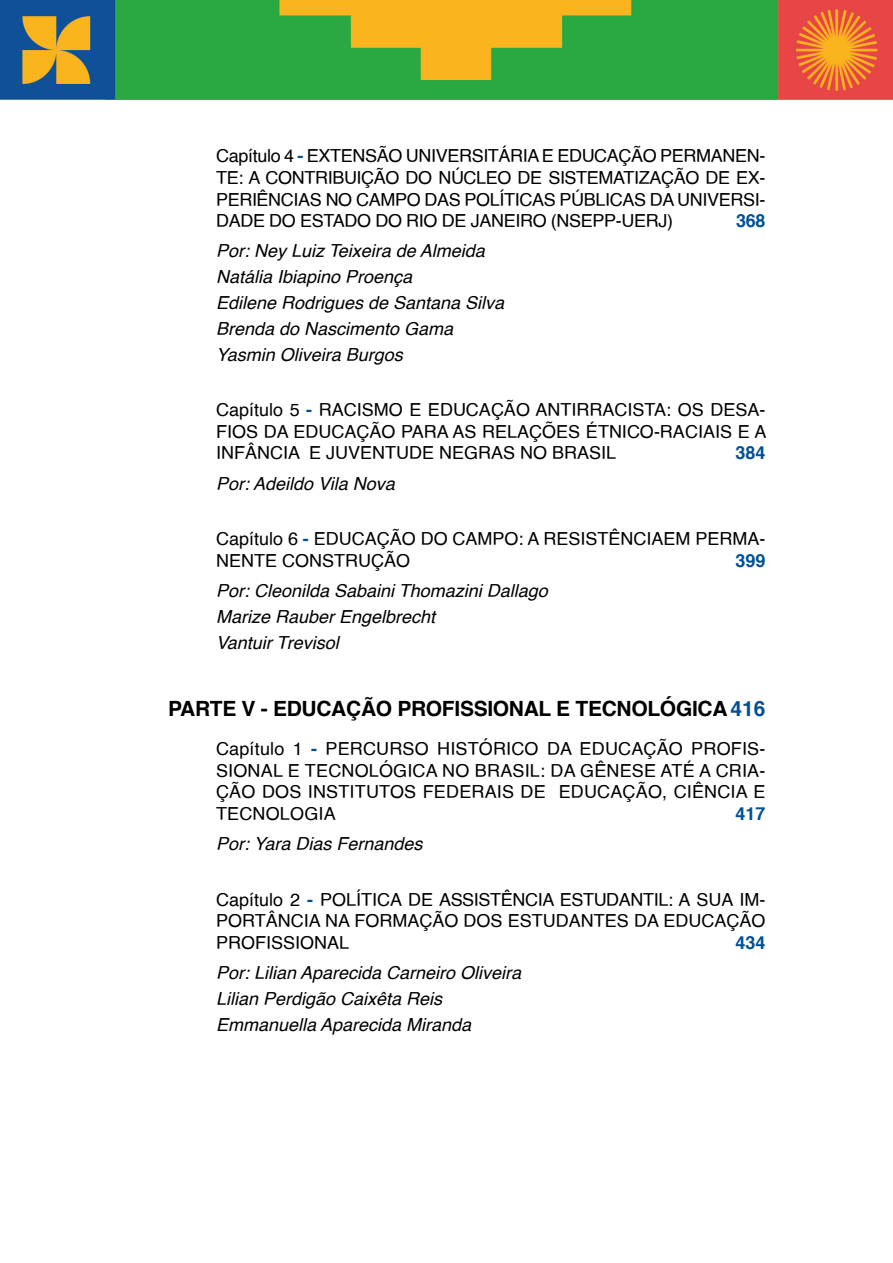
<style>
.page{position:relative;width:893px;height:1263px;background:#fff}
.page>*{position:absolute;margin:0;border:0;box-sizing:border-box;transform-origin:0 0}
.t1{font:700 21px "Helvetica";letter-spacing:-.015em;color:#000}
.t2{font:18px/21.6px "Helvetica";color:#000;text-align:justify}
.t3{font:italic 18px/25.8px "Helvetica";color:#000}
.t4{font:700 18px "Helvetica";color:#005095}
.s1{font-weight:700;color:#005095}
.s2{color:#005095}
</style>
<div class="page">
<img style="left:0;top:0;width:893px;height:100px">
<p class="t2" style="left:216px;top:146px;width:551px">Capítulo 4 <span class="s1">-</span> EXTENSÃO UNIVERSITÁRIA E EDUCAÇÃO PERMANEN-TE: A CONTRIBUIÇÃO DO NÚCLEO DE SISTEMATIZAÇÃO DE EX-PERIÊNCIAS NO CAMPO DAS POLÍTICAS PÚBLICAS DA UNIVERSI-DADE DO ESTADO DO RIO DE JANEIRO (NSEPP-UERJ)</p>
<p class="t4" style="left:736px;top:206px;width:31px">368</p>
<p class="t3" style="left:216px;top:238px;width:290px">Por: Ney Luiz Teixeira de Almeida<br>Natália Ibiapino Proença<br>Edilene Rodrigues de Santana Silva<br>Brenda do Nascimento Gama<br>Yasmin Oliveira Burgos</p>
<p class="t2" style="left:216px;top:400px;width:552px">Capítulo 5 <span class="s1">-</span> RACISMO E EDUCAÇÃO ANTIRRACISTA: OS DESA-FIOS DA EDUCAÇÃO PARA AS RELAÇÕES ÉTNICO-RACIAIS E A INFÂNCIA E JUVENTUDE NEGRAS NO BRASIL</p>
<p class="t4" style="left:735px;top:439px;width:32px">384</p>
<p class="t3" style="left:216px;top:471px;width:180px">Por: Adeildo Vila Nova</p>
<p class="t2" style="left:216px;top:529px;width:551px">Capítulo 6 <span class="s1">-</span> EDUCAÇÃO DO CAMPO: A RESISTÊNCIAEM PERMA-<br>NENTE CONSTRUÇÃO</p>
<p class="t4" style="left:735px;top:546px;width:32px">399</p>
<p class="t3" style="left:216px;top:578px;width:333px">Por: Cleonilda Sabaini Thomazini Dallago<br>Marize Rauber Engelbrecht<br>Vantuir Trevisol</p>
<p class="t1" style="left:168px;top:692px;width:599px">PARTE V - EDUCAÇÃO PROFISSIONAL E TECNOLÓGICA<span class="s2">416</span></p>
<p class="t2" style="left:216px;top:738px;width:551px">Capítulo 1 <span class="s1">-</span> PERCURSO HISTÓRICO DA EDUCAÇÃO PROFIS-SIONAL E TECNOLÓGICA NO BRASIL: DA GÊNESE ATÉ A CRIA-ÇÃO DOS INSTITUTOS FEDERAIS DE EDUCAÇÃO, CIÊNCIA E TECNOLOGIA</p>
<p class="t4" style="left:735px;top:799px;width:32px">417</p>
<p class="t3" style="left:216px;top:831px;width:208px">Por: Yara Dias Fernandes</p>
<p class="t2" style="left:216px;top:889px;width:551px">Capítulo 2 <span class="s1">-</span> POLÍTICA DE ASSISTÊNCIA ESTUDANTIL: A SUA IM-PORTÂNCIA NA FORMAÇÃO DOS ESTUDANTES DA EDUCAÇÃO PROFISSIONAL</p>
<p class="t4" style="left:735px;top:928px;width:32px">434</p>
<p class="t3" style="left:216px;top:960px;width:307px">Por: Lilian Aparecida Carneiro Oliveira<br>Lilian Perdigão Caixêta Reis<br>Emmanuella Aparecida Miranda</p>
</div>
